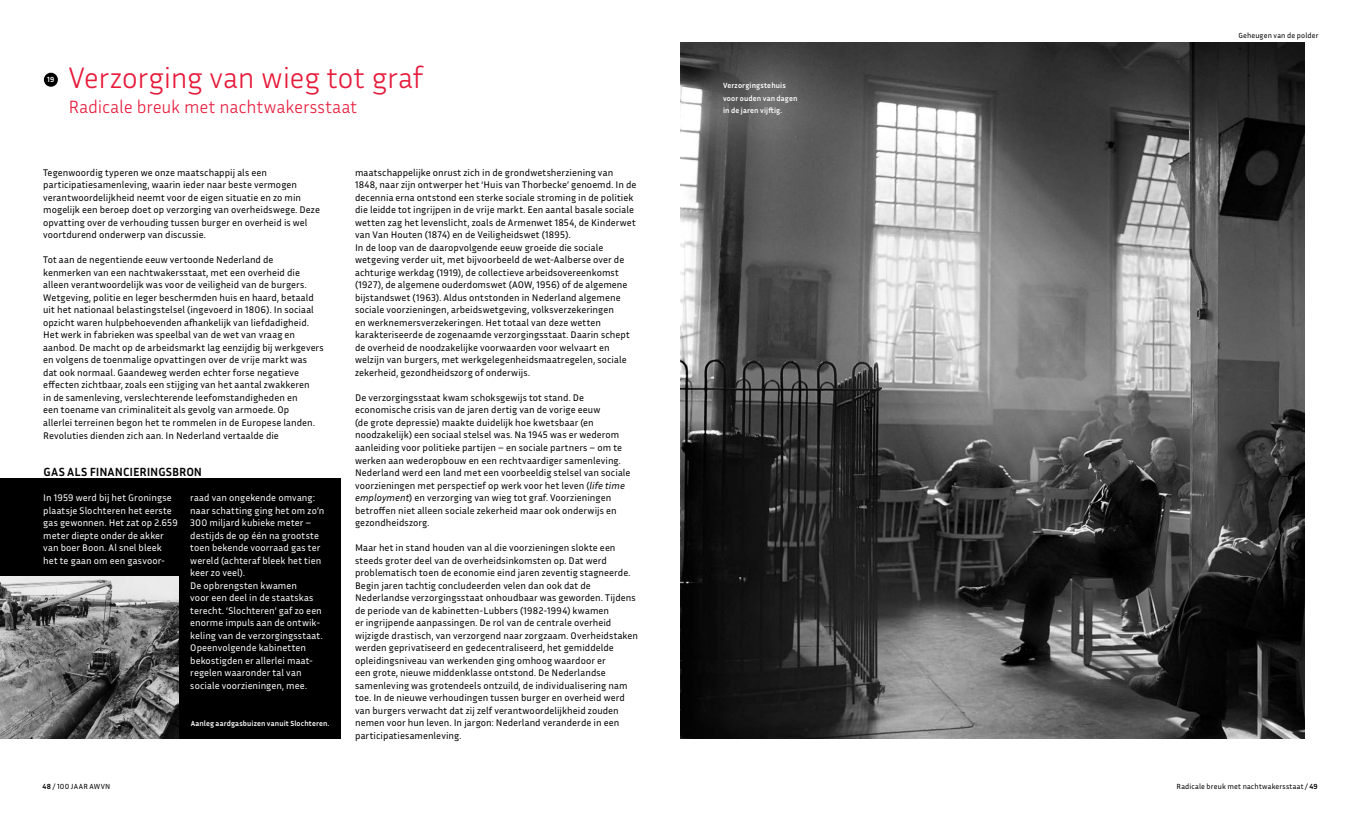
<style>
.page{position:relative;width:1361px;height:823px;background:#fff}
.page>*{position:absolute;margin:0;border:0;box-sizing:border-box;transform-origin:0 0}
.t1{font:300 30px "Inria Sans";letter-spacing:-.005em;color:#e71939}
.t2{font:300 18px "Inria Sans";color:#e71939}
.t3{font:700 12px "Inria Sans";color:#000}
.t4{font:9.8px/12.5px "Inria Sans";letter-spacing:.01em;color:#000}
.t5{font:9.8px/12.5px "Inria Sans";letter-spacing:.01em;color:#fff}
.t6{font:700 7.6px/12.5px "Inria Sans";letter-spacing:.015em;color:#fff}
.t7{font:7.5px "Inria Sans";letter-spacing:.025em;color:#000}
.t8{font:700 7.5px "Inria Sans";letter-spacing:.02em;color:#fff}
.s1{font-style:italic}
.s2{font-weight:700}
</style>
<div class="page">
<img style="left:680px;top:43px;width:624px;height:695px">
<div style="left:0;top:478px;width:340px;height:260px;background:#000"></div>
<div style="left:44px;top:73px;width:14px;height:14px;background:#000;border-radius:50%"></div>
<img style="left:0;top:576px;width:178px;height:162px">
<p class="t8" style="left:47px;top:74px;width:9px">19</p>
<h1 class="t1" style="left:68px;top:58px;width:356px">Verzorging van wieg tot graf</h1>
<h2 class="t2" style="left:68px;top:95px;width:290px">Radicale breuk met nachtwakersstaat</h2>
<p class="t4" style="left:43px;top:166px;width:278px">Tegenwoordig typeren we onze maatschappij als een participatiesamenleving, waarin ieder naar beste vermogen verantwoordelijkheid neemt voor de eigen situatie en zo min mogelijk een beroep doet op verzorging van overheidswege. Deze opvatting over de verhouding tussen burger en overheid is wel voortdurend onderwerp van discussie.</p>
<p class="t4" style="left:43px;top:253px;width:282px">Tot aan de negentiende eeuw vertoonde Nederland de kenmerken van een nachtwakersstaat, met een overheid die alleen verantwoordelijk was voor de veiligheid van de burgers.<br>Wetgeving, politie en leger beschermden huis en haard, betaald uit het nationaal belastingstelsel (ingevoerd in 1806). In sociaal opzicht waren hulpbehoevenden afhankelijk van liefdadigheid.<br>Het werk in fabrieken was speelbal van de wet van vraag en aanbod. De macht op de arbeidsmarkt lag eenzijdig bij werkgevers en volgens de toenmalige opvattingen over de vrije markt was dat ook normaal. Gaandeweg werden echter forse negatieve effecten zichtbaar, zoals een stijging van het aantal zwakkeren<br>in de samenleving, verslechterende leefomstandigheden en<br>een toename van criminaliteit als gevolg van armoede. Op<br>allerlei terreinen begon het te rommelen in de Europese landen.<br>Revoluties dienden zich aan. In Nederland vertaalde die</p>
<p class="t3" style="left:44px;top:464px;width:8px">Gas</p>
<p class="t3" style="left:67px;top:464px;width:8px">als</p>
<p class="t3" style="left:90px;top:464px;width:8px">financierin</p>
<p class="t3" style="left:158px;top:464px;width:43px">gsbron</p>
<p class="t5" style="left:43px;top:491px;width:136px">In 1959 werd bij het Groningse plaatsje Slochteren het eerste gas gewonnen. Het zat op 2.659 meter diepte onder de akker van boer Boon. Al snel bleek het te gaan om een gasvoor-</p>
<p class="t5" style="left:190px;top:491px;width:136px">raad van ongekende omvang: naar schatting ging het om zo’n<br>300 miljard kubieke meter – destijds de op één na grootste toen bekende voorraad gas ter wereld (achteraf bleek het tien keer zo veel).<br>De opbrengsten kwamen<br>voor een deel in de staatskas terecht. ‘Slochteren’ gaf zo een enorme impuls aan de ontwik&shy;keling van de verzorgingsstaat.<br>Opeenvolgende kabinetten bekostigden er allerlei maat&shy;regelen waaronder tal van sociale voorzieningen, mee.</p>
<p class="t8" style="left:191px;top:718px;width:140px">Aanleg aardgasbuizen vanuit Slochteren.</p>
<p class="t4" style="left:355px;top:166px;width:283px">maatschappelijke onrust zich in de grondwetsherziening van 1848, naar zijn ontwerper het ‘Huis van Thorbecke’ genoemd. In de decennia erna ontstond een sterke sociale stroming in de politiek die leidde tot ingrijpen in de vrije markt. Een aantal basale sociale wetten zag het levenslicht, zoals de Armenwet 1854, de Kinderwet van Van Houten (1874) en de Veiligheidswet (1895).<br>In de loop van de daaropvolgende eeuw groeide die sociale wetgeving verder uit, met bijvoorbeeld de wet-Aalberse over de achturige werkdag (1919), de collectieve arbeidsovereenkomst (1927), de algemene ouderdomswet (AOW, 1956) of de algemene bijstandswet (1963). Aldus ontstonden in Nederland algemene sociale voorzieningen, arbeidswetgeving, volksverzekeringen<br>en werknemersverzekeringen. Het totaal van deze wetten karakteriseerde de zogenaamde verzorgingsstaat. Daarin schept de overheid de noodzakelijke voorwaarden voor welvaart en welzijn van burgers, met werkgelegenheidsmaatregelen, sociale zekerheid, gezondheidszorg of onderwijs.</p>
<p class="t4" style="left:355px;top:391px;width:277px">De verzorgingsstaat kwam schoksgewijs tot stand. De economische crisis van de jaren dertig van de vorige eeuw<br>(de grote depressie) maakte duidelijk hoe kwetsbaar (en noodzakelijk) een sociaal stelsel was. Na 1945 was er wederom aanleiding voor politieke partijen – en sociale partners – om te werken aan wederopbouw en een rechtvaardiger samenleving.<br>Nederland werd een land met een voorbeeldig stelsel van sociale voorzieningen met perspectief op werk voor het leven (<span class="s1">life time employment</span>) en verzorging van wieg tot graf. Voorzieningen betroffen niet alleen sociale zekerheid maar ook onderwijs en gezondheidszorg.</p>
<p class="t4" style="left:355px;top:541px;width:284px">Maar het in stand houden van al die voorzieningen slokte een steeds groter deel van de overheidsinkomsten op. Dat werd problematisch toen de economie eind jaren zeventig stagneerde.<br>Begin jaren tachtig concludeerden velen dan ook dat de Nederlandse verzorgingsstaat onhoudbaar was geworden. Tijdens de periode van de kabinetten-Lubbers (1982-1994) kwamen<br>er ingrijpende aanpassingen. De rol van de centrale overheid wijzigde drastisch, van verzorgend naar zorgzaam. Overheidstaken werden geprivatiseerd en gedecentraliseerd, het gemiddelde opleidingsniveau van werkenden ging omhoog waardoor er<br>een grote, nieuwe middenklasse ontstond. De Nederlandse samenleving was grotendeels ontzuild, de individualisering nam toe. In de nieuwe verhoudingen tussen burger en overheid werd van burgers verwacht dat zij zelf verantwoordelijkheid zouden nemen voor hun leven. In jargon: Nederland veranderde in een participatiesamenleving.</p>
<p class="t6" style="left:723px;top:79px;width:76px">Verzorgingstehuis voor ouden van dagen in de jaren vijftig.</p>
<p class="t7" style="left:1238px;top:31px;width:82px">Geheugen van de polder</p>
<p class="t7" style="left:43px;top:781px;width:69px"><span class="s2">48</span> / 100 JAAR AWVN</p>
<p class="t7" style="left:1176px;top:781px;width:143px">Radicale breuk met nachtwakersstaat / <span class="s2">49</span></p>
</div>
